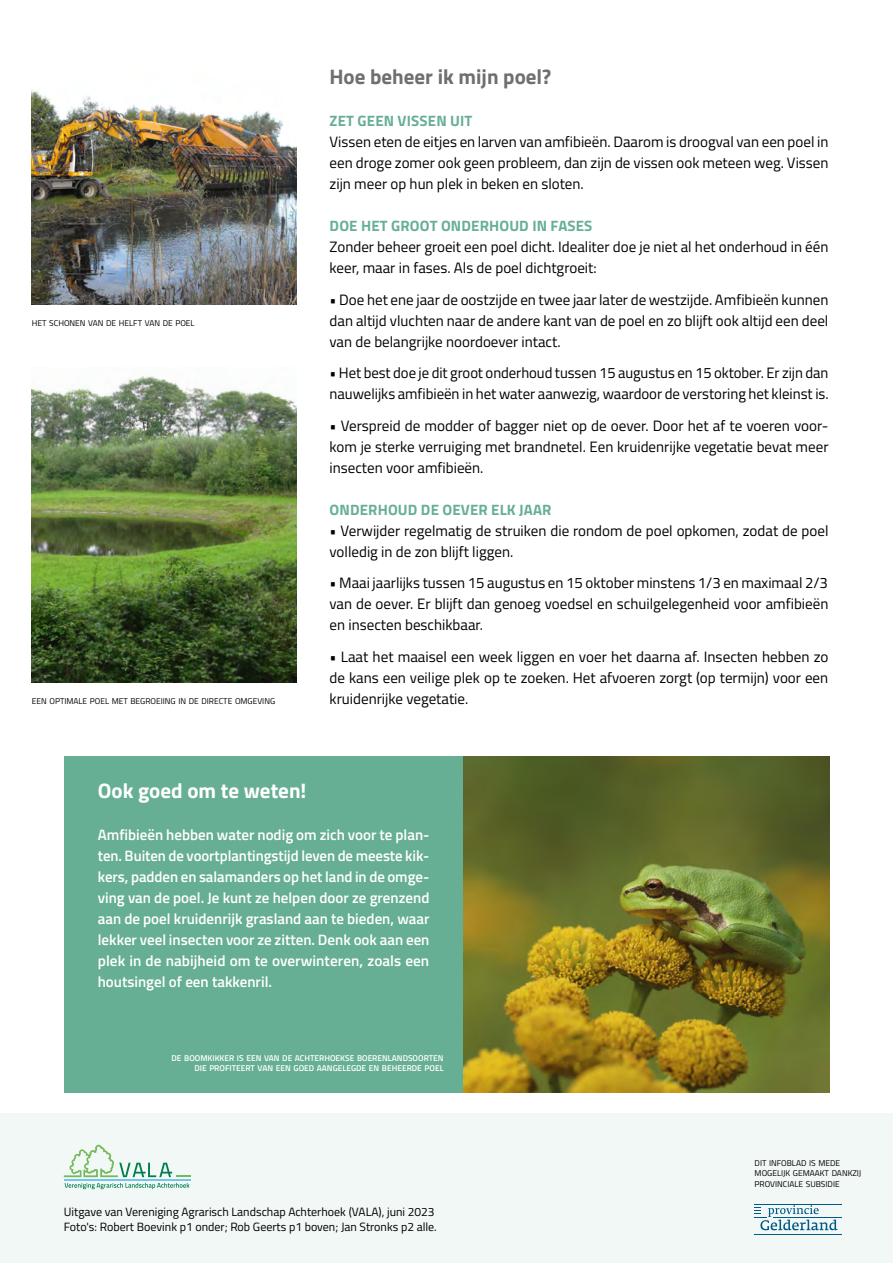
<style>
.page{position:relative;width:893px;height:1263px;background:#fff}
.page>*{position:absolute;margin:0;border:0;box-sizing:border-box;transform-origin:0 0}
.t1{font:700 21px "Titillium Web";color:#706f6f}
.t2{font:700 21px "Titillium Web";color:#fff}
.t3{font:15px/21px "Titillium Web";color:#000;text-align:justify}
.t4{font:600 15px/21px "Titillium Web";color:#fff;text-align:justify}
.t5{font:700 15px "Titillium Web";letter-spacing:.01em;color:#66af94}
.t6{font:12px/15px "Titillium Web";color:#000}
.t7{font:8.4px/10.5px "Titillium Web";color:#000}
.t8{font:600 8.4px/10.5px "Titillium Web";color:#fff;text-align:right}
</style>
<div class="page">
<img style="left:32px;top:90px;width:264px;height:214px">
<img style="left:32px;top:375px;width:264px;height:307px">
<div style="left:64px;top:756px;width:399px;height:336px;background:#66af94"></div>
<img style="left:463px;top:756px;width:366px;height:336px">
<div style="left:0;top:1113px;width:893px;height:150px;background:#f1f8f5"></div>
<hr style="left:64px;top:1179px;width:126px;height:2px;background:#6fc7ed">
<svg style="left:64px;top:1145px;width:126px;height:32px"></svg>
<svg style="left:65px;top:1183px;width:125px;height:6px"></svg>
<hr style="left:755px;top:1204px;width:86px;height:1px;background:#005a87">
<svg style="left:755px;top:1205px;width:82px;height:25px"></svg>
<hr style="left:773px;top:1217px;width:68px;height:1px;background:#005a87">
<p class="t7" style="left:32px;top:317px;width:164px">HET SCHONEN VAN DE HELFT VAN DE POEL</p>
<p class="t7" style="left:32px;top:695px;width:245px">EEN OPTIMALE POEL MET BEGROEIING IN DE DIRECTE OMGEVING</p>
<h1 class="t1" style="left:330px;top:61px;width:223px">Hoe beheer ik mijn poel?</h1>
<p class="t5" style="left:330px;top:109px;width:144px">ZET GEEN VISSEN UIT</p>
<p class="t3" style="left:330px;top:131px;width:500px">Vissen eten de eitjes en larven van amfibieën. Daarom is droogval van een poel in een droge zomer ook geen probleem, dan zijn de vissen ook meteen weg. Vissen zijn meer op hun plek in beken en sloten.</p>
<p class="t5" style="left:330px;top:214px;width:264px">DOE HET GROOT ONDERHOUD IN FASES</p>
<p class="t3" style="left:330px;top:236px;width:500px">Zonder beheer groeit een poel dicht. Idealiter doe je niet al het onderhoud in één keer, maar in fases. Als de poel dichtgroeit:</p>
<p class="t3" style="left:330px;top:288px;width:500px">• Doe het ene jaar de oostzijde en twee jaar later de westzijde. Amfibieën kunnen dan altijd vluchten naar de andere kant van de poel en zo blijft ook altijd een deel van de belangrijke noordoever intact.</p>
<p class="t3" style="left:330px;top:362px;width:501px">• Het best doe je dit groot onderhoud tussen 15 augustus en 15 oktober. Er zijn dan nauwelijks amfibieën in het water aanwezig, waardoor de verstoring het kleinst is.</p>
<p class="t3" style="left:330px;top:414px;width:500px">• Verspreid de modder of bagger niet op de oever. Door het af te voeren voor&shy;kom je sterke verruiging met brandnetel. Een kruidenrijke vegetatie bevat meer insecten voor amfibieën.</p>
<p class="t5" style="left:330px;top:498px;width:223px">ONDERHOUD DE OEVER ELK JAAR</p>
<p class="t3" style="left:330px;top:519px;width:500px">• Verwijder regelmatig de struiken die rondom de poel opkomen, zodat de poel volledig in de zon blijft liggen.</p>
<p class="t3" style="left:330px;top:572px;width:500px">• Maai jaarlijks tussen 15 augustus en 15 oktober minstens 1/3 en maximaal 2/3 van de oever. Er blijft dan genoeg voedsel en schuilgelegenheid voor amfibieën en insecten beschikbaar.</p>
<p class="t3" style="left:330px;top:645px;width:501px">• Laat het maaisel een week liggen en voer het daarna af. Insecten hebben zo de kans een veilige plek op te zoeken. Het afvoeren zorgt (op termijn) voor een kruidenrijke vegetatie.</p>
<h1 class="t2" style="left:98px;top:775px;width:210px">Ook goed om te weten!</h1>
<p class="t4" style="left:98px;top:823px;width:333px">Amfibieën hebben water nodig om zich voor te plan&shy;ten. Buiten de voortplantingstijd leven de meeste kik&shy;kers, padden en salamanders op het land in de omge&shy;ving van de poel. Je kunt ze helpen door ze grenzend aan de poel kruidenrijk grasland aan te bieden, waar lekker veel insecten voor ze zitten. Denk ook aan een plek in de nabijheid om te overwinteren, zoals een houtsingel of een takkenril.</p>
<p class="t8" style="left:172px;top:1052px;width:274px">DE BOOMKIKKER IS EEN VAN DE ACHTERHOEKSE BOERENLANDSOORTEN<br>DIE PROFITEERT VAN EEN GOED AANGELEGDE EN BEHEERDE POEL</p>
<p class="t6" style="left:64px;top:1204px;width:375px">Uitgave van Vereniging Agrarisch Landschap Achterhoek (VALA), juni 2023<br>Foto's: Robert Boevink p1 onder; Rob Geerts p1 boven; Jan Stronks p2 alle.</p>
<p class="t7" style="left:755px;top:1157px;width:108px">DIT INFOBLAD IS MEDE<br>MOGELIJK GEMAAKT DANKZIJ<br>PROVINCIALE SUBSIDIE</p>
</div>
